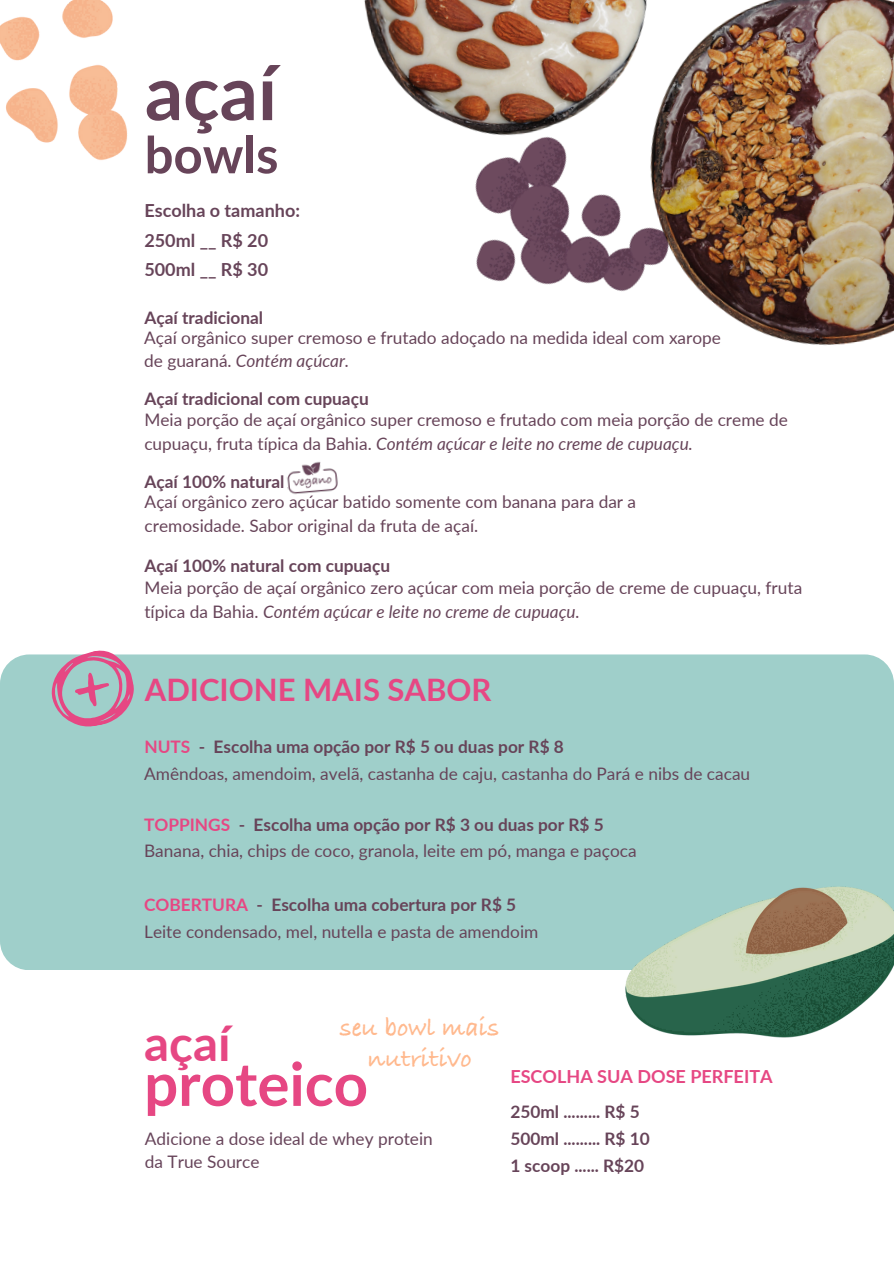
<style>
.page{position:relative;width:894px;height:1264px;background:#fff}
.page>*{position:absolute;margin:0;border:0;box-sizing:border-box;transform-origin:0 0}
.t1{font:700 75.45px "Lato";color:#674459}
.t2{font:700 60px "Lato";color:#e64783}
.t3{font:700 50.85px "Lato";color:#674459}
.t4{font:700 49.35px "Lato";color:#e64783}
.t5{font:700 30.9px "Lato";color:#e64783}
.t6{font:700 26.25px/31.2px "Bradley Hand ITCTT";color:#ffb98e;text-align:center}
.t7{font:700 18px "Lato";color:#674459}
.t8{font:700 18px "Lato";color:#e64783}
.t9{font:17.25px/23.7px "Lato";color:#674459}
.t10{font:700 17.25px "Lato";color:#674459}
.t11{font:17.25px "Lato";color:#67445a}
.s1{font-style:italic}
.s2{color:#e64783}
</style>
<div class="page">
<img style="left:286px;top:461px;width:52px;height:34px">
<img style="left:0;top:0;width:128px;height:160px">
<img style="left:364px;top:0;width:529px;height:346px">
<div style="left:0;top:654px;width:893px;height:316px;background:#9fcfca;border-radius:29px"></div>
<svg style="left:45px;top:650px;width:95px;height:77px"></svg>
<img style="left:625px;top:886px;width:268px;height:152px">
<p class="t1" style="left:145px;top:46px;width:134px">açaí</p>
<p class="t3" style="left:145px;top:123px;width:135px">bowls</p>
<p class="t7" style="left:144px;top:199px;width:157px">Escolha o tamanho:</p>
<h1 class="t7" style="left:144px;top:229px;width:125px">250ml __ R$ 20</h1>
<h3 class="t7" style="left:144px;top:258px;width:125px">500ml __ R$ 30</h3>
<p class="t10" style="left:144px;top:307px;width:120px">Açaí tradicional</p>
<p class="t9" style="left:144px;top:325px;width:578px">Açaí orgânico super cremoso e frutado adoçado na medida ideal com xarope de guaraná. <span class="s1">Contém açúcar.</span></p>
<p class="t10" style="left:144px;top:388px;width:226px">Açaí tradicional com cupuaçu</p>
<p class="t9" style="left:144px;top:407px;width:644px">Meia porção de açaí orgânico super cremoso e frutado com meia porção de creme de cupuaçu, fruta típica da Bahia. <span class="s1">Contém açúcar e leite no creme de cupuaçu.</span></p>
<p class="t10" style="left:144px;top:471px;width:142px">Açaí 100% natural</p>
<p class="t9" style="left:145px;top:490px;width:493px">Açaí orgânico zero açúcar batido somente com banana para dar a cremosidade. Sabor original da fruta de açaí.</p>
<p class="t10" style="left:144px;top:555px;width:247px">Açaí 100% natural com cupuaçu</p>
<p class="t9" style="left:144px;top:575px;width:659px">Meia porção de açaí orgânico zero açúcar com meia porção de creme de cupuaçu, fruta típica da Bahia. <span class="s1">Contém açúcar e leite no creme de cupuaçu.</span></p>
<p class="t5" style="left:145px;top:670px;width:348px">ADICIONE MAIS SABOR</p>
<h4 class="t10" style="left:144px;top:735px;width:421px"><span class="s2">NUTS</span> - Escolha uma opção por R$ 5 ou duas por R$ 8</h4>
<p class="t9" style="left:144px;top:761px;width:607px">Amêndoas, amendoim, avelã, castanha de caju, castanha do Pará e nibs de cacau</p>
<p class="t10" style="left:144px;top:813px;width:461px"><span class="s2">TOPPINGS</span> - Escolha uma opção por R$ 3 ou duas por R$ 5</p>
<p class="t9" style="left:144px;top:838px;width:494px">Banana, chia, chips de coco, granola, leite em pó, manga e paçoca</p>
<p class="t10" style="left:144px;top:894px;width:373px"><span class="s2">COBERTURA</span> - Escolha uma cobertura por R$ 5</p>
<p class="t9" style="left:144px;top:919px;width:395px">Leite condensado, mel, nutella e pasta de amendoim</p>
<h3 class="t4" style="left:144px;top:1012px;width:88px">açaí</h3>
<h5 class="t6" style="left:339px;top:1013px;width:161px">seu bowl mais nutritivo</h5>
<p class="t2" style="left:144px;top:1046px;width:225px">proteico</p>
<h2 class="t11" style="left:145px;top:1128px;width:289px">Adicione a dose ideal de whey protein</h2>
<h6 class="t11" style="left:145px;top:1150px;width:116px">da True Source</h6>
<p class="t8" style="left:510px;top:1065px;width:264px">ESCOLHA SUA DOSE PERFEITA</p>
<p class="t10" style="left:510px;top:1100px;width:131px">250ml ......... R$ 5</p>
<p class="t10" style="left:510px;top:1127px;width:141px">500ml ......... R$ 10</p>
<p class="t10" style="left:510px;top:1154px;width:135px">1 scoop ...... R$20</p>
</div>
